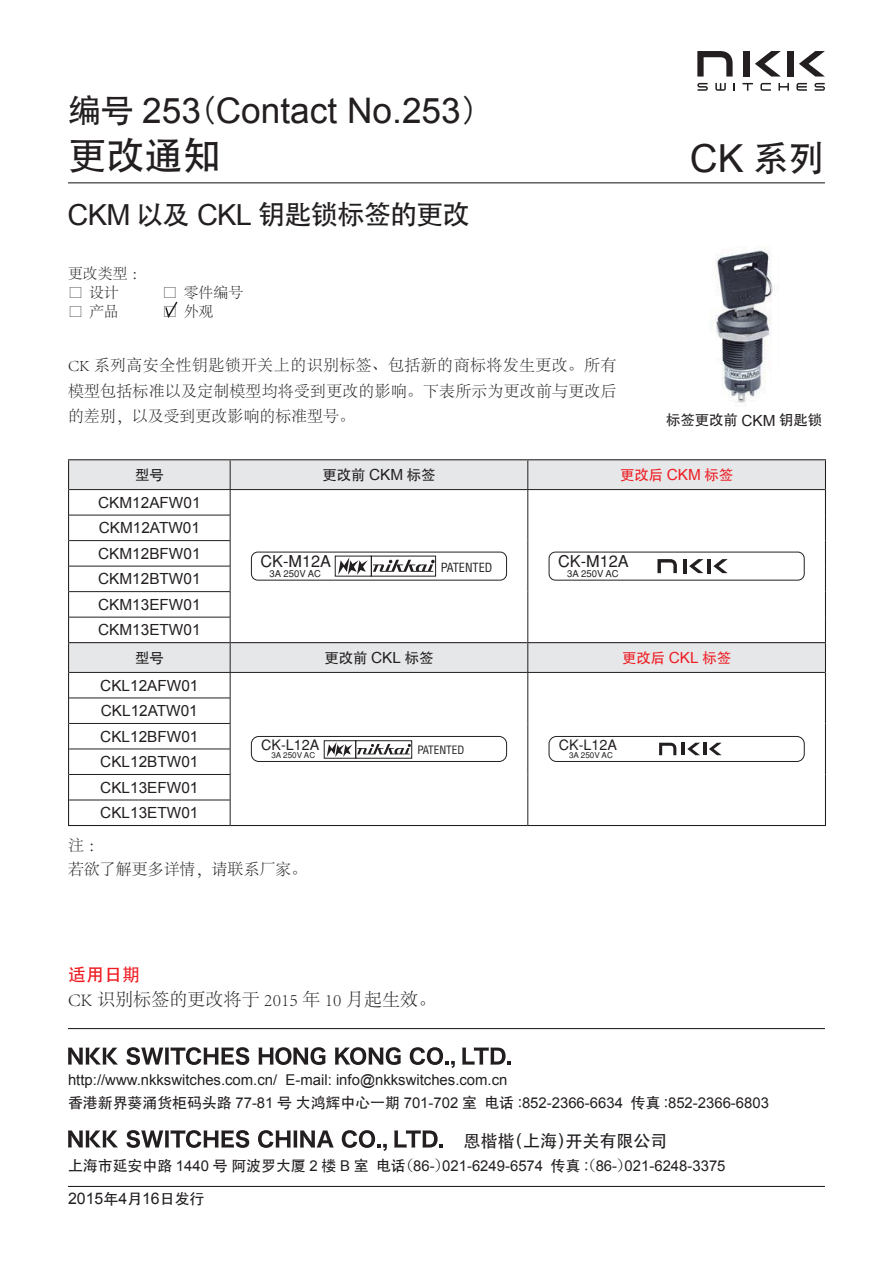
<style>
.page{position:relative;width:893px;height:1263px;background:#fff}
.page>*{position:absolute;margin:0;border:0;box-sizing:border-box;transform-origin:0 0}
.t1{font:38.7px "Arial";color:#231f20}
.t2{font:38.25px "ST Heiti";color:#231f20}
.t3{font:35.25px "Arial";color:#231f20}
.t4{font:27.15px "ST Heiti";letter-spacing:-.03em;color:#231f20}
.t5{font:300 18px "Adobe Song Std";color:#231f20}
.t6{font:18px "ST Heiti";color:#ee1d23}
.t7{font:16.95px "ST Heiti";color:#231f20}
.t8{font:16.35px "Helvetica";color:#231f20}
.t9{font:300 15.9px/25.5px "Adobe Song Std";letter-spacing:.01em;color:#231f20;text-align:justify}
.t10{font:15.9px "Arial";color:#231f20}
.t11{font:15.3px/25.5px "Arial";color:#231f20;text-align:justify}
.t12{font:14.85px "Arial";color:#231f20}
.t13{font:300 14.85px "Adobe Song Std";color:#231f20}
.t14{font:14.4px "ST Heiti";color:#231f20}
.t15{font:14.4px "ST Heiti";color:#ee1d23}
.t16{font:14.4px "Helvetica";color:#231f20}
.t17{font:condensed 12.3px "Helvetica";color:#231f20}
.t18{font:condensed 11.25px "Helvetica";color:#231f20}
.t19{font:9.6px "Helvetica";color:#231f20}
.t20{font:8.1px "Helvetica";color:#231f20}
.s1{font-family:"ST Heiti";font-size:33px}
.s2{font-family:"ST Xihei";font-size:33px}
.s3{font-family:"Arial";font-size:28.95px}
.s4{font-family:"ST Heiti";font-size:36.15px}
.s5{font-family:"Arial";font-size:15.3px}
.s6{font-family:"ST Heiti"}
.s7{font-family:"Koz Min Pro"}
.s8{font-family:"ST Heiti";font-size:14.85px}
</style>
<div class="page">
<svg style="left:697px;top:51px;width:36px;height:26px"></svg>
<div style="left:788px;top:51px;width:6px;height:26px;background:#231f20"></div>
<div style="left:744px;top:51px;width:6px;height:26px;background:#231f20"></div>
<svg style="left:755px;top:51px;width:26px;height:26px"></svg>
<svg style="left:799px;top:51px;width:26px;height:26px"></svg>
<svg style="left:733px;top:83px;width:2px;height:8px"></svg>
<svg style="left:697px;top:83px;width:11px;height:8px"></svg>
<svg style="left:814px;top:83px;width:11px;height:8px"></svg>
<svg style="left:778px;top:83px;width:11px;height:8px"></svg>
<svg style="left:796px;top:83px;width:11px;height:8px"></svg>
<svg style="left:760px;top:83px;width:11px;height:8px"></svg>
<svg style="left:742px;top:83px;width:11px;height:8px"></svg>
<svg style="left:715px;top:83px;width:11px;height:8px"></svg>
<hr style="left:68px;top:1186px;width:757px;height:1px;background:#231f20">
<hr style="left:68px;top:1028px;width:757px;height:1px;background:#231f20">
<hr style="left:68px;top:182px;width:757px;height:1px;background:#231f20">
<svg style="left:165px;top:301px;width:13px;height:17px"></svg>
<svg style="left:69px;top:460px;width:756px;height:212px"></svg>
<hr style="left:68px;top:459px;width:162px;height:1px;background:#231f20">
<hr style="left:68px;top:460px;width:1px;height:30px;background:#231f20">
<hr style="left:230px;top:459px;width:298px;height:1px;background:#231f20">
<hr style="left:528px;top:459px;width:298px;height:1px;background:#231f20">
<hr style="left:825px;top:460px;width:1px;height:30px;background:#231f20">
<hr style="left:68px;top:642px;width:162px;height:1px;background:#231f20">
<hr style="left:230px;top:642px;width:298px;height:1px;background:#231f20">
<hr style="left:528px;top:642px;width:298px;height:1px;background:#231f20">
<svg style="left:68px;top:490px;width:1px;height:335px"></svg>
<svg style="left:825px;top:490px;width:1px;height:335px"></svg>
<hr style="left:68px;top:825px;width:162px;height:1px;background:#231f20">
<hr style="left:230px;top:825px;width:298px;height:1px;background:#231f20">
<hr style="left:528px;top:825px;width:298px;height:1px;background:#231f20">
<hr style="left:69px;top:489px;width:161px;height:1px;background:#231f20">
<hr style="left:230px;top:489px;width:298px;height:1px;background:#231f20">
<hr style="left:528px;top:489px;width:297px;height:1px;background:#231f20">
<hr style="left:69px;top:515px;width:161px;height:1px;background:#231f20">
<hr style="left:69px;top:540px;width:161px;height:1px;background:#231f20">
<hr style="left:69px;top:566px;width:161px;height:1px;background:#231f20">
<hr style="left:69px;top:591px;width:161px;height:1px;background:#231f20">
<hr style="left:69px;top:617px;width:161px;height:1px;background:#231f20">
<hr style="left:69px;top:672px;width:161px;height:1px;background:#231f20">
<hr style="left:230px;top:672px;width:298px;height:1px;background:#231f20">
<hr style="left:528px;top:672px;width:297px;height:1px;background:#231f20">
<hr style="left:69px;top:698px;width:161px;height:1px;background:#231f20">
<hr style="left:69px;top:723px;width:161px;height:1px;background:#231f20">
<hr style="left:69px;top:749px;width:161px;height:1px;background:#231f20">
<hr style="left:69px;top:774px;width:161px;height:1px;background:#231f20">
<hr style="left:69px;top:800px;width:161px;height:1px;background:#231f20">
<svg style="left:230px;top:460px;width:1px;height:365px"></svg>
<svg style="left:528px;top:460px;width:1px;height:365px"></svg>
<div style="left:335px;top:556px;width:37px;height:21px;border:1px solid #231f20"></div>
<svg style="left:338px;top:557px;width:97px;height:18px"></svg>
<div style="left:251px;top:552px;width:256px;height:28px;border:1px solid #231f20;border-radius:6px"></div>
<svg style="left:657px;top:559px;width:20px;height:14px"></svg>
<hr style="left:707px;top:559px;width:4px;height:14px;background:#231f20">
<hr style="left:683px;top:559px;width:3px;height:14px;background:#231f20">
<svg style="left:689px;top:559px;width:14px;height:14px"></svg>
<svg style="left:713px;top:559px;width:15px;height:14px"></svg>
<div style="left:549px;top:552px;width:255px;height:28px;border:1px solid #231f20;border-radius:6px"></div>
<div style="left:355px;top:740px;width:57px;height:19px;border:1px solid #231f20"></div>
<div style="left:324px;top:740px;width:32px;height:19px;border:1px solid #231f20"></div>
<svg style="left:327px;top:742px;width:84px;height:15px"></svg>
<div style="left:251px;top:736px;width:256px;height:26px;border:1px solid #231f20;border-radius:8px"></div>
<svg style="left:659px;top:743px;width:17px;height:12px"></svg>
<svg style="left:682px;top:743px;width:40px;height:12px"></svg>
<div style="left:549px;top:736px;width:255px;height:26px;border:1px solid #231f20;border-radius:8px"></div>
<svg style="left:126px;top:1047px;width:123px;height:18px"></svg>
<svg style="left:259px;top:1047px;width:67px;height:18px"></svg>
<svg style="left:335px;top:1047px;width:66px;height:18px"></svg>
<svg style="left:410px;top:1047px;width:45px;height:21px"></svg>
<svg style="left:462px;top:1047px;width:49px;height:18px"></svg>
<svg style="left:68px;top:1048px;width:50px;height:16px"></svg>
<svg style="left:126px;top:1130px;width:123px;height:18px"></svg>
<svg style="left:258px;top:1130px;width:76px;height:18px"></svg>
<svg style="left:342px;top:1130px;width:45px;height:21px"></svg>
<svg style="left:394px;top:1130px;width:49px;height:18px"></svg>
<svg style="left:68px;top:1130px;width:50px;height:17px"></svg>
<img style="left:715px;top:248px;width:60px;height:155px">
<h3 class="t3" style="left:68px;top:87px;width:427px"><span class="s1">编号</span> 253<span class="s2">（</span>Contact No.253<span class="s2">）</span></h3>
<h2 class="t2" style="left:68px;top:136px;width:155px">更改通知</h2>
<h3 class="t4" style="left:68px;top:201px;width:403px"><span class="s3">CKM</span> 以及 <span class="s3">CKL</span> 钥匙锁标签的更改</h3>
<p class="t13" style="left:68px;top:265px;width:80px">更改类型：</p>
<p class="t13" style="left:68px;top:285px;width:67px">□ 设计　</p>
<p class="t13" style="left:163px;top:285px;width:82px">□ 零件编号</p>
<p class="t13" style="left:68px;top:304px;width:52px">□ 产品</p>
<p class="t13" style="left:163px;top:304px;width:52px">□ 外观</p>
<p class="t9" style="left:68px;top:353px;width:550px">CK 系列高安全性钥匙锁开关上的识别标签、包括新的商标将发生更改。所有模型包括标准以及定制模型均将受到更改的影响。下表所示为更改前与更改后的差别，以及受到更改影响的标准型号。</p>
<h1 class="t1" style="left:690px;top:133px;width:137px">CK <span class="s4">系列</span></h1>
<p class="t14" style="left:666px;top:413px;width:158px">标签更改前 <span class="s5">CKM</span> 钥匙锁</p>
<p class="t14" style="left:135px;top:467px;width:30px">型号</p>
<p class="t14" style="left:322px;top:467px;width:115px">更改前 <span class="s5">CKM</span> 标签</p>
<p class="t15" style="left:620px;top:467px;width:115px">更改后 <span class="s5">CKM</span> 标签</p>
<p class="t11" style="left:98px;top:490px;width:104px">CKM12AFW01</p>
<p class="t11" style="left:98px;top:515px;width:104px">CKM12ATW01<br>CKM12BFW01<br>CKM12BTW01<br>CKM13EFW01<br>CKM13ETW01</p>
<p class="t14" style="left:135px;top:650px;width:30px">型号</p>
<p class="t14" style="left:325px;top:650px;width:110px">更改前 <span class="s5">CKL</span> 标签</p>
<p class="t15" style="left:622px;top:650px;width:110px">更改后 <span class="s5">CKL</span> 标签</p>
<p class="t11" style="left:100px;top:673px;width:100px">CKL12AFW01</p>
<p class="t8" style="left:260px;top:552px;width:72px">CK-M12A</p>
<p class="t19" style="left:270px;top:568px;width:53px">3A 250V AC</p>
<p class="t17" style="left:441px;top:560px;width:53px">PATENTED</p>
<p class="t8" style="left:558px;top:552px;width:72px">CK-M12A</p>
<p class="t19" style="left:567px;top:568px;width:53px">3A 250V AC</p>
<p class="t11" style="left:100px;top:698px;width:100px">CKL12ATW01<br>CKL12BFW01<br>CKL12BTW01<br>CKL13EFW01<br>CKL13ETW01</p>
<p class="t9" style="left:68px;top:833px;width:241px;line-height:24.5px">注：<br>若欲了解更多详情，请联系厂家。</p>
<p class="t16" style="left:261px;top:736px;width:60px">CK-L12A</p>
<p class="t20" style="left:271px;top:751px;width:45px">3A 250V AC</p>
<p class="t18" style="left:417px;top:743px;width:49px">PATENTED</p>
<p class="t16" style="left:559px;top:736px;width:60px">CK-L12A</p>
<p class="t20" style="left:569px;top:751px;width:45px">3A 250V AC</p>
<p class="t6" style="left:68px;top:965px;width:74px">适用日期</p>
<p class="t5" style="left:68px;top:989px;width:370px">CK 识别标签的更改将于 2015 年 10 月起生效。</p>
<p class="t12" style="left:68px;top:1070px;width:441px">http://www.nkkswitches.com.cn/ E-mail: info@nkkswitches.com.cn</p>
<p class="t12" style="left:68px;top:1093px;width:702px"><span class="s6">香港新界葵涌货柜码头路</span> 77-81 <span class="s6">号 大鸿辉中心一期</span> 701-702 <span class="s6">室 电话 :</span>852-2366-6634 <span class="s6">传真 :</span>852-2366-6803</p>
<p class="t7" style="left:463px;top:1132px;width:206px">恩楷楷（上海）开关有限公司</p>
<p class="t12" style="left:68px;top:1155px;width:659px"><span class="s6">上海市延安中路</span> 1440 <span class="s6">号 阿波罗大厦</span> 2 <span class="s6">楼</span> B <span class="s6">室 电话</span><span class="s7">（</span>86-<span class="s7">）</span>021-6249-6574 <span class="s6">传真 :</span><span class="s7">（</span>86-<span class="s7">）</span>021-6248-3375</p>
<p class="t10" style="left:68px;top:1188px;width:138px">2015<span class="s8">年</span>4<span class="s8">月</span>16<span class="s8">日发行</span></p>
</div>
